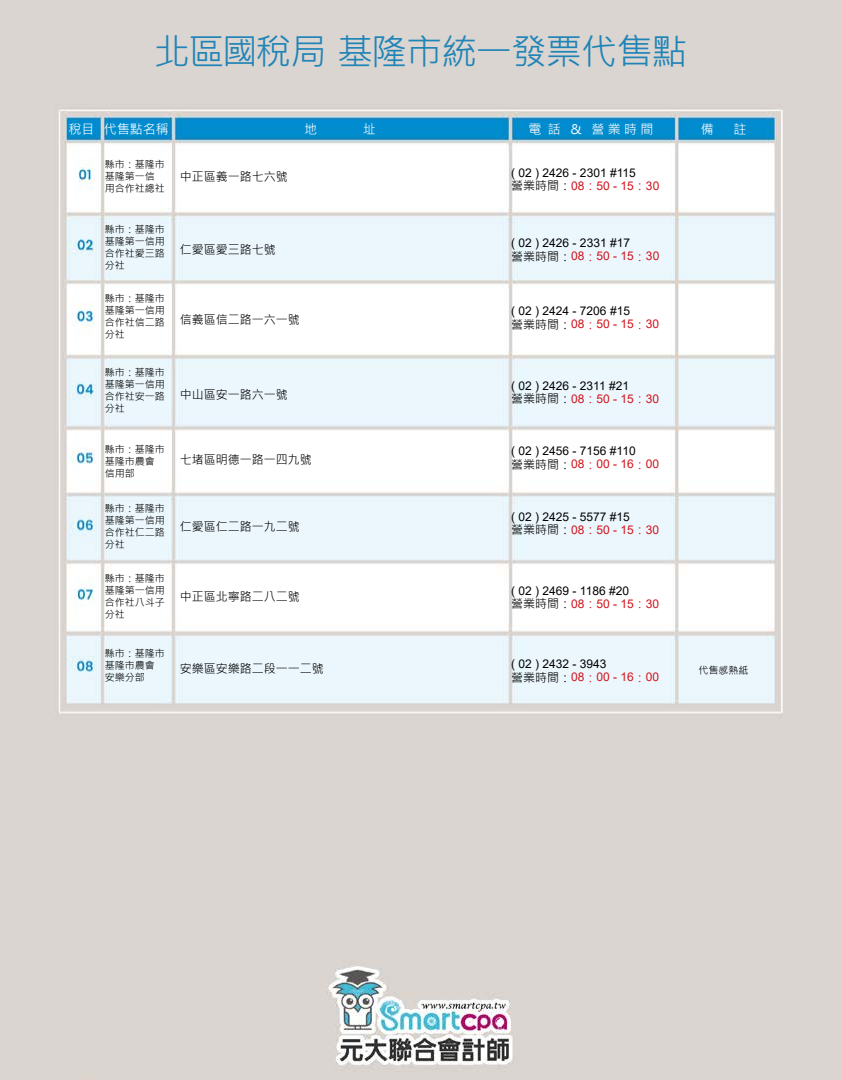
<style>
.page{position:relative;width:842px;height:1080px;background:#fff}
.page>*{position:absolute;margin:0;border:0;box-sizing:border-box;transform-origin:0 0}
.t1{font:36px "Microsoft Jheng Hei";letter-spacing:-.025em;color:#2084b6}
.t2{font:13px "Microsoft Jheng Hei";color:#fff}
.t3{font:12px/13px "Arial";color:#000}
.t4{font:12px "Microsoft Jheng Hei";color:#000}
.t5{font:10px/12px "Microsoft Jheng Hei";color:#000;text-align:justify}
.s1{font-family:"Microsoft Jheng Hei"}
.s2{color:#d0121b}
.s3{font-family:"Microsoft Jheng Hei";color:#d0121b}
</style>
<div class="page">
<img style="left:0;top:0;width:842px;height:1080px">
<h1 class="t1" style="left:154px;top:30px;width:535px">北區國稅局 基隆市統一發票代售點</h1>
<p class="t2" style="left:69px;top:121px;width:102px">稅目 代售點名稱</p>
<p class="t2" style="left:701px;top:121px;width:14px">備</p>
<p class="t2" style="left:733px;top:121px;width:14px">註</p>
<p class="t3" style="left:511px;top:166px;width:150px">( 02 ) 2426 - 2301 #115<br><span class="s1">營業時間：</span><span class="s2">08</span><span class="s3">：</span><span class="s2">50 - 15</span><span class="s3">：</span><span class="s2">30</span></p>
<p class="t2" style="left:304px;top:121px;width:14px">地</p>
<p class="t2" style="left:363px;top:121px;width:14px">址</p>
<p class="t2" style="left:528px;top:121px;width:126px">電 話 &amp; 營 業 時 間</p>
<p class="t5" style="left:105px;top:158px;width:61px;text-align:left">縣市：基隆市基隆第一信用合作社總社</p>
<p class="t4" style="left:180px;top:169px;width:109px">中正區義一路七六號</p>
<p class="t5" style="left:105px;top:224px;width:61px">縣市：基隆市基隆第一信用合作社愛三路分社</p>
<p class="t5" style="left:105px;top:292px;width:61px">縣市：基隆市基隆第一信用合作社信二路分社</p>
<p class="t5" style="left:105px;top:367px;width:61px">縣市：基隆市基隆第一信用合作社安一路分社</p>
<p class="t5" style="left:105px;top:443px;width:61px;text-align:left">縣市：基隆市基隆市農會信用部</p>
<p class="t5" style="left:105px;top:502px;width:61px">縣市：基隆市基隆第一信用合作社仁二路分社</p>
<p class="t5" style="left:105px;top:572px;width:61px">縣市：基隆市基隆第一信用合作社八斗子分社</p>
<p class="t5" style="left:105px;top:647px;width:61px;text-align:left">縣市：基隆市基隆市農會安樂分部</p>
<p class="t4" style="left:180px;top:242px;width:97px">仁愛區愛三路七號</p>
<p class="t4" style="left:180px;top:312px;width:121px">信義區信二路一六一號</p>
<p class="t4" style="left:180px;top:387px;width:109px">中山區安一路六一號</p>
<p class="t4" style="left:180px;top:452px;width:133px">七堵區明德一路一四九號</p>
<p class="t4" style="left:180px;top:519px;width:121px">仁愛區仁二路一九二號</p>
<p class="t4" style="left:180px;top:589px;width:121px">中正區北寧路二八二號</p>
<p class="t4" style="left:180px;top:661px;width:145px">安樂區安樂路二段一一二號</p>
<p class="t3" style="left:511px;top:237px;width:150px">( 02 ) 2426 - 2331 #17<br><span class="s1">營業時間：</span><span class="s2">08</span><span class="s3">：</span><span class="s2">50 - 15</span><span class="s3">：</span><span class="s2">30</span></p>
<p class="t3" style="left:511px;top:305px;width:150px">( 02 ) 2424 - 7206 #15<br><span class="s1">營業時間：</span><span class="s2">08</span><span class="s3">：</span><span class="s2">50 - 15</span><span class="s3">：</span><span class="s2">30</span></p>
<p class="t3" style="left:511px;top:379px;width:150px">( 02 ) 2426 - 2311 #21<br><span class="s1">營業時間：</span><span class="s2">08</span><span class="s3">：</span><span class="s2">50 - 15</span><span class="s3">：</span><span class="s2">30</span></p>
<p class="t3" style="left:511px;top:445px;width:150px">( 02 ) 2456 - 7156 #110<br><span class="s1">營業時間：</span><span class="s2">08</span><span class="s3">：</span><span class="s2">00 - 16</span><span class="s3">：</span><span class="s2">00</span></p>
<p class="t3" style="left:511px;top:510px;width:150px">( 02 ) 2425 - 5577 #15<br><span class="s1">營業時間：</span><span class="s2">08</span><span class="s3">：</span><span class="s2">50 - 15</span><span class="s3">：</span><span class="s2">30</span></p>
<p class="t3" style="left:511px;top:584px;width:150px">( 02 ) 2469 - 1186 #20<br><span class="s1">營業時間：</span><span class="s2">08</span><span class="s3">：</span><span class="s2">50 - 15</span><span class="s3">：</span><span class="s2">30</span></p>
<p class="t3" style="left:511px;top:658px;width:150px">( 02 ) 2432 - 3943<br><span class="s1">營業時間：</span><span class="s2">08</span><span class="s3">：</span><span class="s2">00 - 16</span><span class="s3">：</span><span class="s2">00</span></p>
<p class="t5" style="left:699px;top:664px;width:51px">代售感熱紙</p>
</div>
